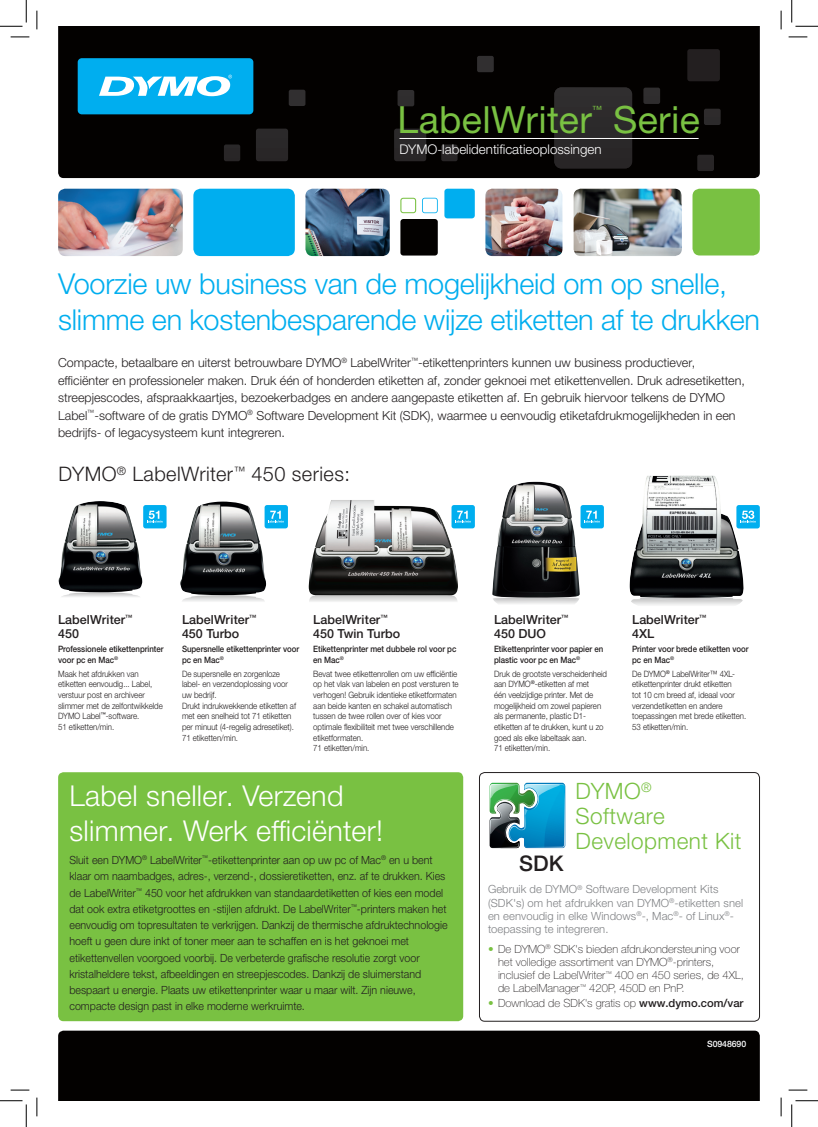
<style>
.page{position:relative;width:818px;height:1127px;background:#fff}
.page>*{position:absolute;margin:0;border:0;box-sizing:border-box;transform-origin:0 0}
.t1{font:37.5px "Helvetica Neue LTW1 G";letter-spacing:.01em;color:#79c142}
.t2{font:300 28.88px/36.8px "Helvetica Neue LTW1 G";letter-spacing:-.01em;color:#00aeef}
.t3{font:300 28.75px/35px "Helvetica Neue LTW1 G";letter-spacing:.01em;color:#fff}
.t4{font:300 22.5px/25px "Helvetica Neue LTW1 G";letter-spacing:.02em;color:#79c142}
.t5{font:500 21.5px "Helvetica Neue LTW1 G";color:#231f20}
.t6{font:300 20px "Helvetica Neue LTW1 G";letter-spacing:.02em;color:#231f20}
.t7{font:300 13.38px "Helvetica Neue LTW1 G";color:#fff}
.t8{font:300 12.5px/17.5px "Helvetica Neue LTW1 G";color:#231f20}
.t9{font:500 12.5px/13.8px "Helvetica Neue LTW1 G";color:#231f20}
.t10{font:300 11.25px/16.2px "Helvetica Neue LTW1 G";color:#231f20;scale:.95 1}
.t11{font:100 11.25px/13.1px "Helvetica Neue LTW1 G";color:#231f20}
.t12{font:300 11.25px/13.1px "Helvetica Neue LTW1 G";letter-spacing:.005em;color:#808285}
.t13{font:10px "Helvetica Neue LTW1 G";color:#79c142}
.t14{font:300 8.75px/10.6px "Helvetica Neue LTW1 G";letter-spacing:-.005em;color:#231f20;scale:.9 1}
.t15{font:500 8.75px/10.6px "Helvetica Neue LTW1 G";letter-spacing:-.005em;color:#231f20;scale:.9 1}
.t16{font:500 8.75px "Helvetica Neue LTW1 G";letter-spacing:-.01em;color:#fff}
.s1{color:#79c142}
.s2{font-weight:500}
</style>
<div class="page">
<div style="left:58px;top:26px;width:702px;height:152px;background:#030100"></div>
<div style="left:58px;top:1030px;width:702px;height:70px;background:#030100"></div>
<div style="left:554px;top:87px;width:78px;height:81px;background:#2b292a"></div>
<svg style="left:397px;top:90px;width:17px;height:16px"></svg>
<svg style="left:643px;top:88px;width:17px;height:16px"></svg>
<svg style="left:477px;top:56px;width:17px;height:16px"></svg>
<svg style="left:704px;top:109px;width:17px;height:16px"></svg>
<svg style="left:256px;top:129px;width:32px;height:32px"></svg>
<svg style="left:394px;top:129px;width:32px;height:32px"></svg>
<svg style="left:224px;top:144px;width:16px;height:17px"></svg>
<svg style="left:441px;top:144px;width:17px;height:17px"></svg>
<svg style="left:697px;top:155px;width:17px;height:16px"></svg>
<svg style="left:687px;top:49px;width:33px;height:32px"></svg>
<svg style="left:289px;top:90px;width:16px;height:16px"></svg>
<img style="left:58px;top:501px;width:84px;height:96px">
<img style="left:180px;top:501px;width:86px;height:100px">
<img style="left:309px;top:500px;width:149px;height:102px">
<img style="left:493px;top:597px;width:86px;height:7px">
<img style="left:631px;top:597px;width:112px;height:8px">
<img style="left:485px;top:189px;width:77px;height:67px">
<img style="left:574px;top:189px;width:108px;height:67px">
<div style="left:400px;top:219px;width:38px;height:36px;background:#030100;border-radius:3px"></div>
<svg style="left:400px;top:198px;width:16px;height:15px"></svg>
<svg style="left:422px;top:198px;width:16px;height:15px"></svg>
<div style="left:444px;top:189px;width:31px;height:29px;background:#00aeef;border-radius:3px"></div>
<img style="left:305px;top:189px;width:85px;height:67px">
<div style="left:692px;top:189px;width:68px;height:66px;background:#79c142;border-radius:7px"></div>
<div style="left:193px;top:189px;width:102px;height:67px;background:#00aeef;border-radius:7px"></div>
<img style="left:58px;top:189px;width:125px;height:67px">
<div style="left:78px;top:58px;width:175px;height:56px;background:#00aeef;border-radius:4px"></div>
<svg style="left:99px;top:75px;width:133px;height:21px"></svg>
<svg style="left:490px;top:782px;width:75px;height:65px"></svg>
<div style="left:479px;top:772px;width:281px;height:249px;border:1px solid #231f20;border-radius:5px"></div>
<div style="left:58px;top:772px;width:405px;height:248px;background:#79c142;border-radius:5px"></div>
<hr style="left:399px;top:138px;width:300px;height:1px;background:#fff">
<div style="left:143px;top:505px;width:24px;height:23px;background:#00aeef;border-radius:3px"></div>
<svg style="left:147px;top:510px;width:15px;height:12px"></svg>
<div style="left:265px;top:505px;width:23px;height:23px;background:#00aeef;border-radius:3px"></div>
<svg style="left:269px;top:510px;width:15px;height:12px"></svg>
<div style="left:736px;top:505px;width:24px;height:23px;background:#00aeef;border-radius:3px"></div>
<svg style="left:629px;top:475px;width:127px;height:122px"></svg>
<div style="left:451px;top:505px;width:24px;height:23px;background:#00aeef;border-radius:3px"></div>
<svg style="left:456px;top:510px;width:15px;height:12px"></svg>
<div style="left:580px;top:505px;width:24px;height:23px;background:#00aeef;border-radius:3px"></div>
<svg style="left:492px;top:481px;width:108px;height:116px"></svg>
<svg style="left:11px;top:36px;width:18px;height:2px"></svg>
<svg style="left:788px;top:36px;width:19px;height:2px"></svg>
<svg style="left:11px;top:1089px;width:18px;height:1px"></svg>
<svg style="left:788px;top:1089px;width:19px;height:1px"></svg>
<svg style="left:36px;top:11px;width:2px;height:18px"></svg>
<svg style="left:36px;top:1097px;width:2px;height:18px"></svg>
<svg style="left:780px;top:11px;width:2px;height:18px"></svg>
<svg style="left:780px;top:1097px;width:2px;height:18px"></svg>
<svg style="left:0;top:0;width:27px;height:27px"></svg>
<svg style="left:0;top:1100px;width:27px;height:26px"></svg>
<svg style="left:791px;top:0;width:27px;height:27px"></svg>
<svg style="left:791px;top:1100px;width:27px;height:26px"></svg>
<h1 class="t1" style="left:397px;top:96px;width:196px">LabelWriter</h1>
<p class="t13" style="left:592px;top:103px;width:11px">™</p>
<h1 class="t1" style="left:613px;top:96px;width:88px">Serie</h1>
<h3 class="t7" style="left:399px;top:141px;width:204px">DYMO-labelidentificatieoplossingen</h3>
<h2 class="t2" style="left:58px;top:265px;width:703px">Voorzie uw business van de mogelijkheid om op snelle, slimme en kostenbesparende wijze etiketten af te drukken</h2>
<p class="t8" style="left:58px;top:353px;width:688px">Compacte, betaalbare en uiterst betrouwbare DYMO<sup>®</sup> LabelWriter<sup>™</sup>-etikettenprinters kunnen uw business productiever, efficiënter en professioneler maken. Druk één of honderden etiketten af, zonder geknoei met etikettenvellen. Druk adresetiketten, streepjescodes, afspraakkaartjes, bezoekerbadges en andere aangepaste etiketten af. En gebruik hiervoor telkens de DYMO Label<sup>™</sup>-software of de gratis DYMO<sup>®</sup> Software Development Kit (SDK), waarmee u eenvoudig etiketafdrukmogelijkheden in een bedrijfs- of legacysysteem kunt integreren.</p>
<h3 class="t6" style="left:59px;top:462px;width:293px">DYMO<sup>®</sup> LabelWriter<sup>™</sup> 450 series:</h3>
<h3 class="t9" style="left:58px;top:612px;width:76px">LabelWriter<sup>™<br></sup>450</h3>
<p class="t15" style="left:58px;top:643px;width:119px">Professionele etikettenprinter voor pc en Mac<sup>®</sup></p>
<p class="t14" style="left:58px;top:668px;width:118px">Maak het afdrukken van etiketten eenvoudig... Label, verstuur post en archiveer slimmer met de zelfontwikkelde<br>DYMO Label<sup>™</sup>-software.<br>51 etiketten/min.</p>
<h3 class="t9" style="left:182px;top:612px;width:76px">LabelWriter<sup>™<br></sup>450 Turbo</h3>
<p class="t15" style="left:182px;top:643px;width:132px">Supersnelle etikettenprinter voor pc en Mac<sup>®</sup></p>
<p class="t14" style="left:182px;top:668px;width:128px">De supersnelle en zorgenloze label- en verzendoplossing voor uw bedrijf.<br>Drukt indrukwekkende etiketten af met een snelheid tot 71 etiketten per minuut (4-regelig adresetiket).<br>71 etiketten/min.</p>
<h3 class="t9" style="left:313px;top:612px;width:88px">LabelWriter<sup>™<br></sup>450 Twin Turbo</h3>
<p class="t15" style="left:313px;top:643px;width:161px">Etikettenprinter met dubbele rol voor pc en Mac<sup>®</sup></p>
<p class="t14" style="left:313px;top:668px;width:163px">Bevat twee etikettenrollen om uw efficiëntie op het vlak van labelen en post versturen te verhogen! Gebruik identieke etiketformaten aan beide kanten en schakel automatisch tussen de twee rollen over of kies voor optimale flexibiliteit met twee verschillende etiketformaten.<br>71 etiketten/min.</p>
<h3 class="t3" style="left:69px;top:777px;width:315px">Label sneller. Verzend slimmer. Werk efficiënter!</h3>
<p class="t10" style="left:69px;top:851px;width:400px">Sluit een DYMO<sup>®</sup> LabelWriter<sup>™</sup>-etikettenprinter aan op uw pc of Mac<sup>®</sup> en u bent klaar om naambadges, adres-, verzend-, dossieretiketten, enz. af te drukken. Kies de LabelWriter<sup>™</sup> 450 voor het afdrukken van standaardetiketten of kies een model dat ook extra etiketgroottes en -stijlen afdrukt. De LabelWriter<sup>™</sup>-printers maken het eenvoudig om topresultaten te verkrijgen. Dankzij de thermische afdruktechnologie hoeft u geen dure inkt of toner meer aan te schaffen en is het geknoei met etikettenvellen voorgoed voorbij. De verbeterde grafische resolutie zorgt voor kristalheldere tekst, afbeeldingen en streepjescodes. Dankzij de sluimerstand bespaart u energie. Plaats uw etikettenprinter waar u maar wilt. Zijn nieuwe, compacte design past in elke moderne werkruimte.</p>
<h3 class="t9" style="left:494px;top:612px;width:76px">LabelWriter<sup>™<br></sup>450 DUO</h3>
<p class="t15" style="left:494px;top:643px;width:123px">Etikettenprinter voor papier en plastic voor pc en Mac<sup>®</sup></p>
<p class="t14" style="left:494px;top:668px;width:127px">Druk de grootste verscheidenheid aan DYMO<sup>®</sup>-etiketten af met<br>één veelzijdige printer. Met de mogelijkheid om zowel papieren als permanente, plastic D1- etiketten af te drukken, kunt u zo goed als elke labeltaak aan.<br>71 etiketten/min.</p>
<h3 class="t9" style="left:632px;top:612px;width:76px">LabelWriter<sup>™<br></sup>4XL</h3>
<p class="t15" style="left:632px;top:643px;width:131px">Printer voor brede etiketten voor pc en Mac<sup>®</sup></p>
<p class="t14" style="left:632px;top:668px;width:128px">De DYMO<sup>®</sup> LabelWriter™ 4XL&shy;etikettenprinter drukt etiketten<br>tot 10 cm breed af, ideaal voor verzendetiketten en andere toepassingen met brede etiketten.<br>53 etiketten/min.</p>
<h3 class="t5" style="left:519px;top:850px;width:46px">SDK</h3>
<h3 class="t4" style="left:575px;top:778px;width:167px">DYMO<sup>®<br></sup>Software<br>Development Kit</h3>
<p class="t12" style="left:488px;top:882px;width:257px">Gebruik de DYMO<sup>®</sup> Software Development Kits (SDK's) om het afdrukken van DYMO<sup>®</sup>-etiketten snel en eenvoudig in elke Windows<sup>®</sup>-, Mac<sup>®</sup>- of Linux<sup>®</sup>- toepassing te integreren.</p>
<p class="t11" style="left:498px;top:942px;width:247px;text-indent:-10px"><span class="s1">•</span> De DYMO<sup>®</sup> SDK's bieden afdrukondersteuning voor het volledige assortiment van DYMO<sup>®</sup>-printers, inclusief de LabelWriter<sup>™</sup> 400 en 450 series, de 4XL, de LabelManager<sup>™</sup> 420P, 450D en PnP.</p>
<p class="t11" style="left:488px;top:996px;width:257px"><span class="s1">•</span> Download de SDK's gratis op <span class="s2">www.dymo.com/var</span></p>
<p class="t16" style="left:707px;top:1038px;width:41px">S0948690</p>
</div>
